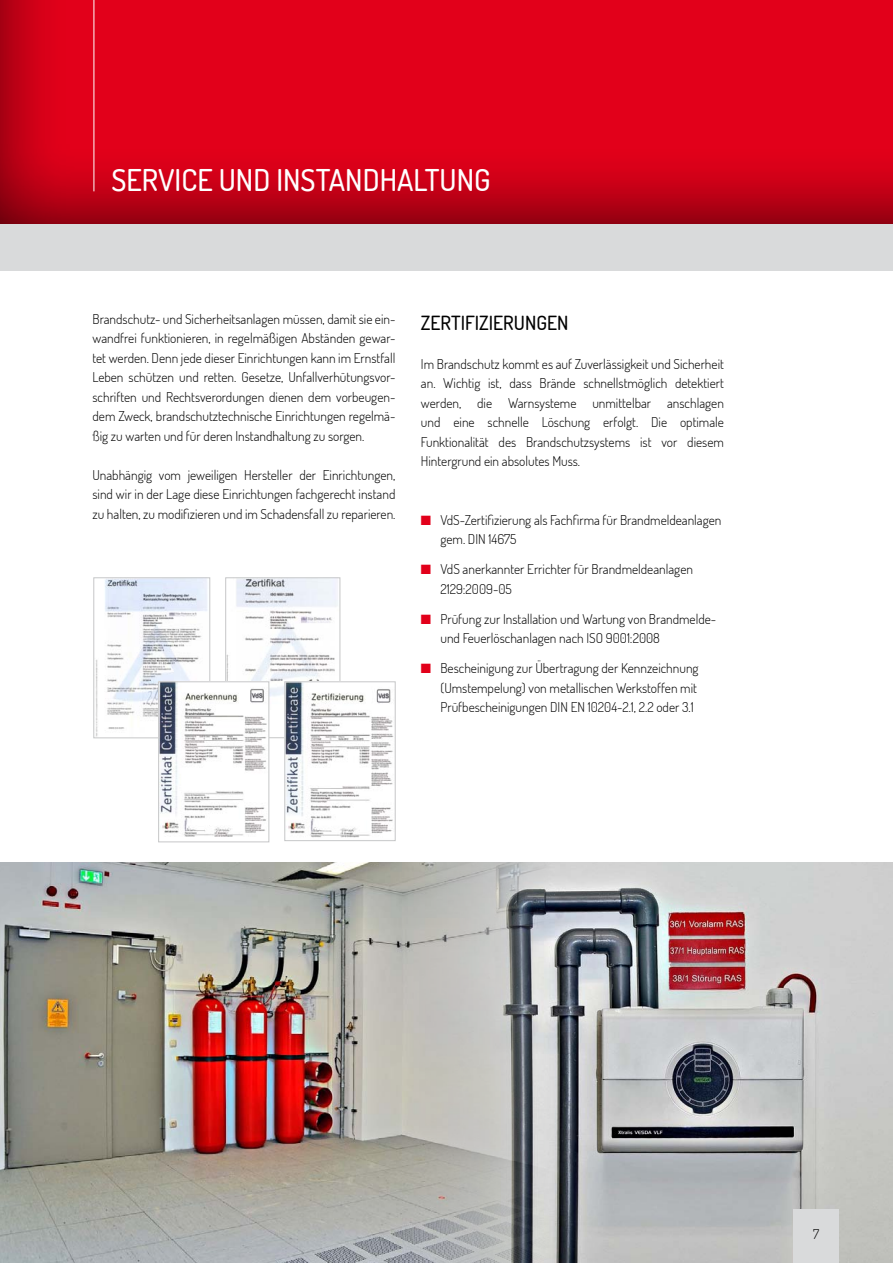
<style>
.page{position:relative;width:893px;height:1263px;background:#fff}
.page>*{position:absolute;margin:0;border:0;box-sizing:border-box;transform-origin:0 0}
.t1{font:500 30px "Dosis";color:#fff}
.t2{font:500 19.5px "Dosis";color:#000}
.t3{font:300 13.5px/19.5px "Dosis";color:#000}
.s1{color:#e2001a}
</style>
<div class="page">
<div style="left:0;top:0;width:893px;height:270px;background:#d9dadb"></div>
<div style="left:0;top:0;width:893px;height:224px;background:#000;opacity:.75"></div>
<hr style="left:94px;top:0;width:1px;height:191px;background:#fff">
<img style="left:0;top:862px;width:395px;height:401px">
<img style="left:395px;top:862px;width:498px;height:401px">
<div style="left:793px;top:1210px;width:46px;height:53px;background:#d9dadb"></div>
<img style="left:96px;top:579px;width:112px;height:157px">
<div style="left:94px;top:577px;width:116px;height:161px;border:1px solid #c6c7c8"></div>
<img style="left:227px;top:579px;width:111px;height:156px">
<div style="left:225px;top:577px;width:115px;height:161px;border:1px solid #c6c7c8"></div>
<img style="left:160px;top:683px;width:107px;height:154px">
<div style="left:158px;top:681px;width:111px;height:161px;border:1px solid #c6c7c8"></div>
<img style="left:287px;top:683px;width:106px;height:155px">
<div style="left:285px;top:681px;width:110px;height:160px;border:1px solid #c6c7c8"></div>
<h1 class="t1" style="left:111px;top:161px;width:381px">SERVICE UND INSTANDHALTUNG</h1>
<p class="t3" style="left:92px;top:308px;width:304px;text-align:justify">Brandschutz- und Sicherheitsanlagen müssen, damit sie ein&shy;wandfrei funktionieren, in regelmäßigen Abständen gewar&shy;tet werden. Denn jede dieser Einrichtungen kann im Ernstfall Leben schützen und retten. Gesetze, Unfallverhütungsvor&shy;schriften und Rechtsverordungen dienen dem vorbeugen&shy;dem Zweck, brandschutztechnische Einrichtungen regelmä&shy;ßig zu warten und für deren Instandhaltung zu sorgen.</p>
<p class="t3" style="left:92px;top:464px;width:304px;text-align:justify">Unabhängig vom jeweiligen Hersteller der Einrichtungen, sind wir in der Lage diese Einrichtungen fachgerecht instand zu halten, zu modifizieren und im Schadensfall zu reparieren.</p>
<h2 class="t2" style="left:421px;top:310px;width:149px">ZERTIFIZIERUNGEN</h2>
<p class="t3" style="left:421px;top:354px;width:304px;text-align:justify">Im Brandschutz kommt es auf Zuverlässigkeit und Sicherheit an. Wichtig ist, dass Brände schnellstmöglich detektiert werden, die Warnsysteme unmittelbar anschlagen und eine schnelle Löschung erfolgt. Die optimale Funktionalität des Brandschutzsystems ist vor diesem Hintergrund ein absolutes Muss.</p>
<p class="t3" style="left:440px;top:510px;width:282px;text-indent:-19px"><span class="s1">■</span> VdS-Zertifizierung als Fachfirma für Brandmeldeanlagen gem. DIN 14675</p>
<p class="t3" style="left:440px;top:559px;width:254px;text-indent:-19px"><span class="s1">■</span> VdS anerkannter Errichter für Brandmeldeanlagen<br>2129:2009-05</p>
<p class="t3" style="left:440px;top:609px;width:277px;text-indent:-19px"><span class="s1">■</span> Prüfung zur Installation und Wartung von Brandmelde&shy;und Feuerlöschanlagen nach ISO 9001:2008</p>
<p class="t3" style="left:440px;top:658px;width:260px;text-indent:-19px"><span class="s1">■</span> Bescheinigung zur Übertragung der Kennzeichnung (Umstempelung) von metallischen Werkstoffen mit<br>Prüfbescheinigungen DIN EN 10204-2.1, 2.2 oder 3.1</p>
<p class="t3" style="left:813px;top:1223px;width:8px">7</p>
</div>
